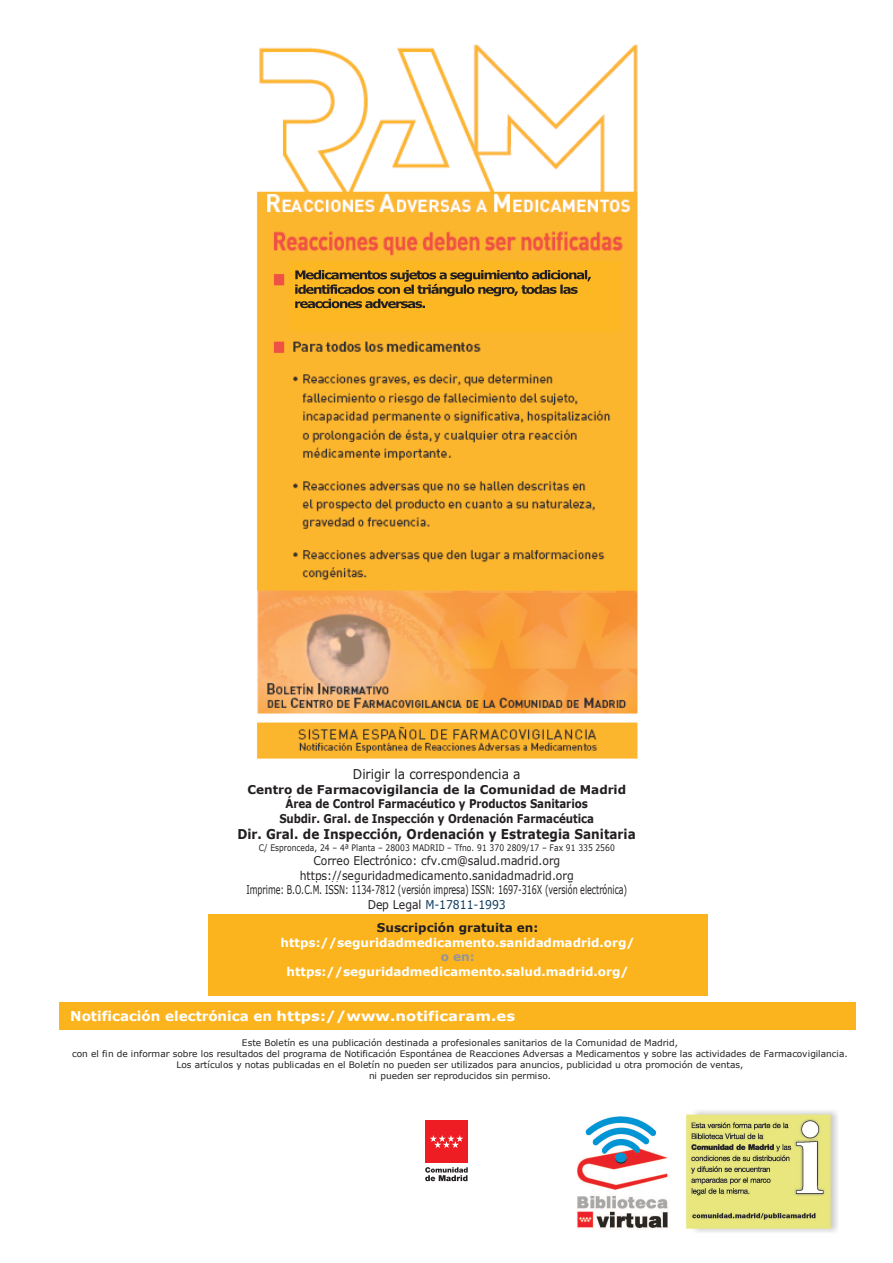
<style>
.page{position:relative;width:893px;height:1263px;background:#fff}
.page>*{position:absolute;margin:0;border:0;box-sizing:border-box;transform-origin:0 0}
.t1{font:700 13.5px "Verdana";color:#231f20;scale:.9 1}
.t2{font:700 13.5px "Verdana";letter-spacing:.005em;color:#fff}
.t3{font:13.5px "Verdana";letter-spacing:-.005em;color:#231f20;scale:.91 1}
.t4{font:12px/14.5px "Verdana";letter-spacing:-.005em;color:#231f20;text-align:center;scale:.9 1}
.t5{font:700 12px/14.5px "Verdana";letter-spacing:-.005em;color:#231f20;text-align:center}
.t6{font:700 12px "Verdana";letter-spacing:-.005em;color:#fff}
.t7{font:700 12px "Verdana";color:#939598}
.t8{font:9px/10.8px "Verdana";color:#231f20;text-align:center}
.t9{font:9px "Verdana";color:#231f20;scale:.84 1}
.s1{color:#0b395c}
</style>
<div class="page">
<div style="left:59px;top:1002px;width:797px;height:27px;background:#fcb41e"></div>
<div style="left:208px;top:914px;width:499px;height:81px;background:#fcb41e"></div>
<img style="left:257px;top:44px;width:381px;height:715px">
<div style="left:290px;top:262px;width:331px;height:70px;background:#fcb723"></div>
<svg style="left:295px;top:270px;width:296px;height:38px"></svg>
<div style="left:425px;top:1121px;width:43px;height:42px;background:#ee1d23"></div>
<svg style="left:430px;top:1135px;width:33px;height:13px"></svg>
<svg style="left:425px;top:1167px;width:43px;height:14px"></svg>
<img style="left:576px;top:1110px;width:262px;height:123px">
<h1 class="t3" style="left:353px;top:765px;width:186px">Dirigir la correspondencia a</h1>
<h2 class="t5" style="left:247px;top:782px;width:380px">Centro de Farmacovigilancia de la Comunidad de Madrid<br>Área de Control Farmacéutico y Productos Sanitarios<br>Subdir. Gral. de Inspección y Ordenación Farmacéutica</h2>
<h1 class="t1" style="left:237px;top:824px;width:444px">Dir. Gral. de Inspección, Ordenación y Estrategia Sanitaria</h1>
<p class="t9" style="left:259px;top:841px;width:425px">C/ Espronceda, 24 – 4ª Planta – 28003 MADRID – Tfno. 91 370 2809/17 – Fax 91 335 2560</p>
<h2 class="t4" style="left:247px;top:853px;width:424px">Correo Electrónico: cfv.cm@salud.madrid.org https://seguridadmedicamento.sanidadmadrid.org<br>Imprime: B.O.C.M. ISSN: 1134-7812 (versión impresa) ISSN: 1697-316X (versión electrónica)<br>Dep Legal <span class="s1">M-17811-1993</span></h2>
<h2 class="t5" style="left:377px;top:920px;width:163px">Suscripción gratuita en:</h2>
<h2 class="t6" style="left:281px;top:934px;width:356px">https://seguridadmedicamento.sanidadmadrid.org/</h2>
<h2 class="t7" style="left:441px;top:948px;width:35px">o en:</h2>
<h2 class="t6" style="left:287px;top:963px;width:344px">https://seguridadmedicamento.salud.madrid.org/</h2>
<h1 class="t2" style="left:70px;top:1007px;width:447px">Notificación electrónica en https://www.notificaram.es</h1>
<p class="t8" style="left:72px;top:1037px;width:777px">Este Boletín es una publicación destinada a profesionales sanitarios de la Comunidad de Madrid,<br>con el fin de informar sobre los resultados del programa de Notificación Espontánea de Reacciones Adversas a Medicamentos y sobre las actividades de Farmacovigilancia.<br>Los artículos y notas publicadas en el Boletín no pueden ser utilizados para anuncios, publicidad u otra promoción de ventas,<br>ni pueden ser reproducidos sin permiso.</p>
</div>
